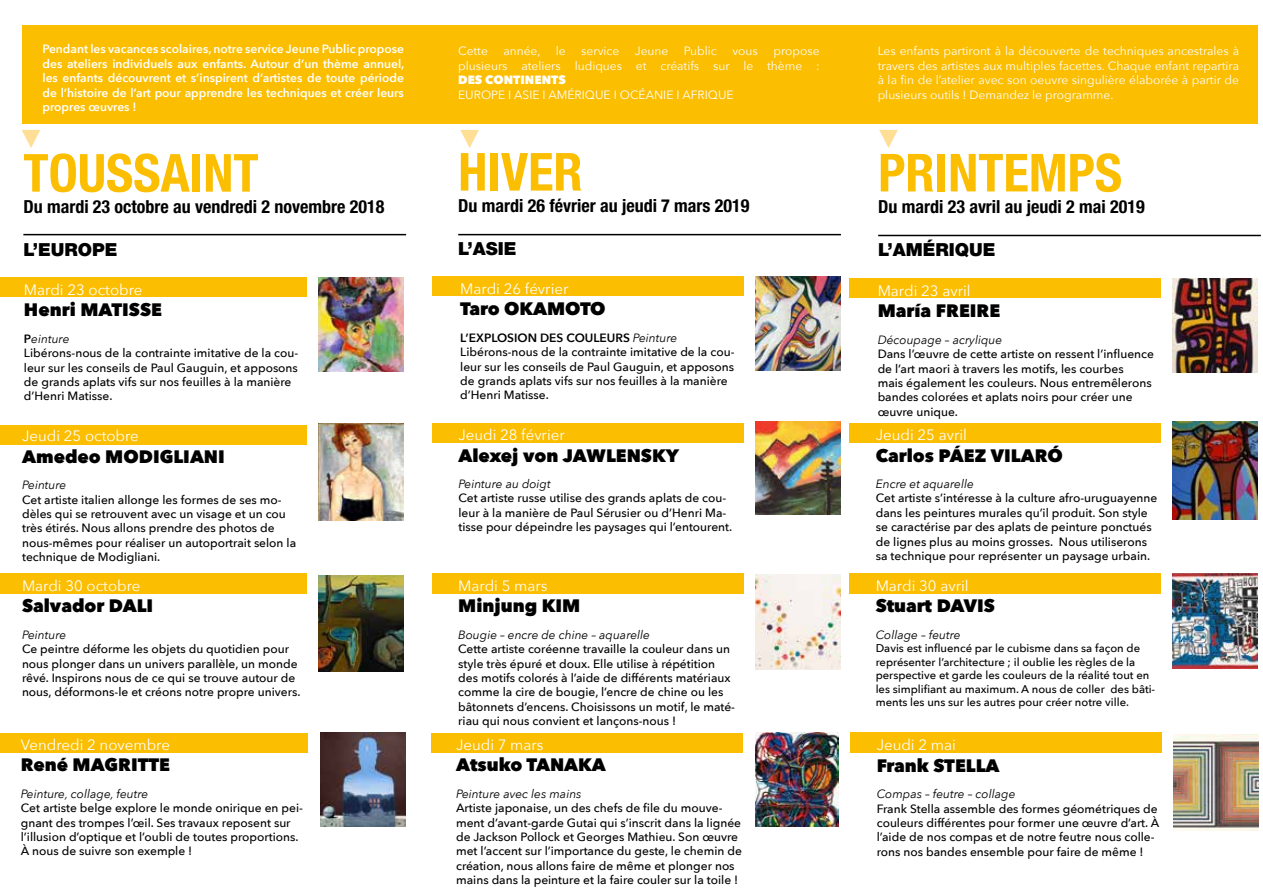
<style>
.page{position:relative;width:1263px;height:893px;background:#fff}
.page>*{position:absolute;margin:0;border:0;box-sizing:border-box;transform-origin:0 0}
.t1{font:700 condensed 52.5px "Helvetica Neue LT Std";color:#fcbe00}
.t2{font:800 18px "Avenir Next";color:#000}
.t3{font:700 condensed 18px "Helvetica Neue LT Std";color:#000}
.t4{font:900 18px "Helvetica Neue LT Std";color:#000}
.t5{font:15px "Avenir Next";color:#fff}
.t6{font:500 12px/14.4px "Avenir Next";color:#000}
.t7{font:12px/14.4px "Avenir Next";color:#fff;text-align:right}
.t8{font:600 12px/14.4px "Avenir Next";color:#fff;text-align:justify}
.t9{font:italic 12px "Avenir Next";color:#000}
.t10{font:800 12px "Avenir Next";color:#fff}
.t11{font:500 11.25px/13.5px "Avenir Next";color:#000}
.s1{font-weight:600}
.s2{font-weight:400;font-style:italic}
</style>
<div class="page">
<div style="left:432px;top:733px;width:311px;height:19px;background:#fcbe00"></div>
<img style="left:755px;top:733px;width:83px;height:93px">
<div style="left:432px;top:277px;width:311px;height:19px;background:#fcbe00"></div>
<img style="left:755px;top:277px;width:85px;height:93px">
<div style="left:432px;top:424px;width:311px;height:19px;background:#fcbe00"></div>
<img style="left:755px;top:422px;width:85px;height:92px">
<div style="left:432px;top:573px;width:311px;height:20px;background:#fcbe00"></div>
<img style="left:755px;top:574px;width:85px;height:96px">
<hr style="left:23px;top:234px;width:383px;height:1px;background:#000">
<div style="left:0;top:425px;width:307px;height:19px;background:#fcbe00"></div>
<div style="left:0;top:278px;width:307px;height:19px;background:#fcbe00"></div>
<img style="left:319px;top:423px;width:85px;height:98px">
<img style="left:319px;top:278px;width:85px;height:93px">
<div style="left:0;top:573px;width:307px;height:20px;background:#fcbe00"></div>
<img style="left:319px;top:575px;width:85px;height:96px">
<div style="left:0;top:733px;width:307px;height:19px;background:#fcbe00"></div>
<img style="left:320px;top:733px;width:85px;height:93px">
<hr style="left:458px;top:234px;width:383px;height:1px;background:#000">
<svg style="left:22px;top:130px;width:18px;height:18px"></svg>
<div style="left:22px;top:26px;width:1236px;height:98px;background:#fcbe00"></div>
<hr style="left:878px;top:235px;width:383px;height:1px;background:#000">
<div style="left:849px;top:279px;width:311px;height:19px;background:#fcbe00"></div>
<img style="left:1172px;top:279px;width:86px;height:93px">
<div style="left:849px;top:424px;width:311px;height:19px;background:#fcbe00"></div>
<img style="left:1172px;top:422px;width:86px;height:98px">
<div style="left:849px;top:573px;width:311px;height:20px;background:#fcbe00"></div>
<img style="left:1172px;top:573px;width:86px;height:96px">
<svg style="left:460px;top:130px;width:19px;height:18px"></svg>
<svg style="left:879px;top:130px;width:19px;height:18px"></svg>
<div style="left:850px;top:733px;width:311px;height:20px;background:#fcbe00"></div>
<img style="left:1174px;top:734px;width:85px;height:97px">
<p class="t8" style="left:43px;top:42px;width:363px">Pendant les vacances scolaires, notre service Jeune Public propose des ateliers individuels aux enfants. Autour d’un thème annuel, les enfants découvrent et s’inspirent d’artistes de toute période de l’histoire de l’art pour apprendre les techniques et créer leurs propres œuvres !</p>
<h1 class="t1" style="left:23px;top:141px;width:237px">TOUSSAINT</h1>
<h2 class="t3" style="left:23px;top:196px;width:363px">Du mardi 23 octobre au vendredi 2 novembre 2018</h2>
<h2 class="t4" style="left:23px;top:239px;width:96px">L’EUROPE</h2>
<p class="t5" style="left:24px;top:277px;width:120px">Mardi 23 octobre</p>
<h2 class="t2" style="left:24px;top:299px;width:139px">Henri MATISSE</h2>
<p class="t6" style="left:24px;top:331px;width:276px"><span class="s1">P</span><span class="s2">einture<br></span>Libérons-nous de la contrainte imitative de la cou&shy;leur sur les conseils de Paul Gauguin, et apposons de grands aplats vifs sur nos feuilles à la manière d’Henri Matisse.</p>
<p class="t5" style="left:22px;top:423px;width:118px">Jeudi 25 octobre</p>
<h2 class="t2" style="left:22px;top:445px;width:204px">Amedeo MODIGLIANI</h2>
<p class="t9" style="left:22px;top:475px;width:46px">Peinture</p>
<p class="t6" style="left:22px;top:492px;width:276px">Cet artiste italien allonge les formes de ses mo&shy;dèles qui se retrouvent avec un visage et un cou très étirés. Nous allons prendre des photos de nous-mêmes pour réaliser un autoportrait selon la technique de Modigliani.</p>
<p class="t5" style="left:22px;top:573px;width:120px">Mardi 30 octobre</p>
<h2 class="t2" style="left:22px;top:595px;width:133px">Salvador DALI</h2>
<p class="t9" style="left:22px;top:624px;width:46px">Peinture</p>
<p class="t6" style="left:22px;top:641px;width:280px">Ce peintre déforme les objets du quotidien pour nous plonger dans un univers parallèle, un monde rêvé. Inspirons nous de ce qui se trouve autour de nous, déformons-le et créons notre propre univers.</p>
<p class="t5" style="left:21px;top:732px;width:151px">Vendredi 2 novembre</p>
<h2 class="t2" style="left:21px;top:754px;width:151px">René MAGRITTE</h2>
<p class="t9" style="left:21px;top:783px;width:129px">Peinture, collage, feutre</p>
<p class="t6" style="left:21px;top:800px;width:284px">Cet artiste belge explore le monde onirique en pei&shy;gnant des trompes l’œil. Ses travaux reposent sur l’illusion d’optique et l’oubli de toutes proportions.<br>À nous de suivre son exemple !</p>
<p class="t7" style="left:458px;top:43px;width:31px">Cette</p>
<p class="t7" style="left:503px;top:43px;width:39px">année,</p>
<p class="t7" style="left:556px;top:43px;width:11px">le</p>
<p class="t7" style="left:581px;top:43px;width:40px">service</p>
<p class="t7" style="left:635px;top:43px;width:35px">Jeune</p>
<p class="t7" style="left:684px;top:43px;width:35px">Public</p>
<p class="t7" style="left:732px;top:43px;width:27px">vous</p>
<p class="t7" style="left:458px;top:43px;width:363px">propose<br>plusieurs ateliers ludiques et créatifs sur le thème :</p>
<p class="t10" style="left:458px;top:72px;width:109px">DES CONTINENTS</p>
<p class="t7" style="left:458px;top:87px;width:277px">EUROPE I ASIE I AMÉRIQUE I OCÉANIE I AFRIQUE</p>
<h1 class="t1" style="left:458px;top:140px;width:126px">HIVER</h1>
<h2 class="t3" style="left:458px;top:195px;width:293px">Du mardi 26 février au jeudi 7 mars 2019</h2>
<h2 class="t4" style="left:458px;top:238px;width:60px">L’ASIE</h2>
<p class="t5" style="left:460px;top:276px;width:110px">Mardi 26 février</p>
<h2 class="t2" style="left:460px;top:298px;width:147px">Taro OKAMOTO</h2>
<p class="t6" style="left:460px;top:330px;width:276px"><span class="s1">L’EXPLOSION DES COULEURS</span> <span class="s2">Peinture </span>Libérons-nous de la contrainte imitative de la cou&shy;leur sur les conseils de Paul Gauguin, et apposons de grands aplats vifs sur nos feuilles à la manière d’Henri Matisse.</p>
<p class="t5" style="left:458px;top:422px;width:108px">Jeudi 28 février</p>
<h2 class="t2" style="left:458px;top:444px;width:222px">Alexej von JAWLENSKY</h2>
<p class="t9" style="left:458px;top:474px;width:94px">Peinture au doigt</p>
<p class="t6" style="left:458px;top:491px;width:275px">Cet artiste russe utilise des grands aplats de cou&shy;leur à la manière de Paul Sérusier ou d’Henri Ma&shy;tisse pour dépeindre les paysages qui l’entourent.</p>
<p class="t5" style="left:458px;top:573px;width:91px">Mardi 5 mars</p>
<h2 class="t2" style="left:458px;top:595px;width:124px">Minjung KIM</h2>
<p class="t9" style="left:458px;top:624px;width:193px">Bougie – encre de chine – aquarelle</p>
<p class="t6" style="left:458px;top:641px;width:278px">Cette artiste coréenne travaille la couleur dans un style très épuré et doux. Elle utilise à répétition des motifs colorés à l’aide de différents matériaux comme la cire de bougie, l’encre de chine ou les bâtonnets d’encens. Choisissons un motif, le maté&shy;riau qui nous convient et lançons-nous !</p>
<p class="t5" style="left:456px;top:732px;width:89px">Jeudi 7 mars</p>
<h2 class="t2" style="left:456px;top:754px;width:151px">Atsuko TANAKA</h2>
<p class="t9" style="left:456px;top:783px;width:127px">Peinture avec les mains</p>
<p class="t6" style="left:456px;top:800px;width:287px">Artiste japonaise, un des chefs de file du mouve&shy;ment d’avant-garde Gutai qui s’inscrit dans la lignée de Jackson Pollock et Georges Mathieu. Son œuvre met l’accent sur l’importance du geste, le chemin de création, nous allons faire de même et plonger nos mains dans la peinture et la faire couler sur la toile !</p>
<p class="t7" style="left:878px;top:43px;width:363px;text-align:justify">Les enfants partiront à la découverte de techniques ancestrales à travers des artistes aux multiples facettes. Chaque enfant repartira à la fin de l’atelier avec son oeuvre singulière élaborée à partir de plusieurs outils ! Demandez le programme.</p>
<h1 class="t1" style="left:878px;top:141px;width:245px">PRINTEMPS</h1>
<h2 class="t3" style="left:878px;top:196px;width:268px">Du mardi 23 avril au jeudi 2 mai 2019</h2>
<h2 class="t4" style="left:878px;top:239px;width:119px">L’AMÉRIQUE</h2>
<p class="t5" style="left:878px;top:278px;width:94px">Mardi 23 avril</p>
<h2 class="t2" style="left:878px;top:300px;width:124px">María FREIRE</h2>
<p class="t9" style="left:878px;top:330px;width:126px">Découpage – acrylique</p>
<p class="t6" style="left:878px;top:346px;width:278px">Dans l’œuvre de cette artiste on ressent l’influence de l’art maori à travers les motifs, les courbes<br>mais également les couleurs. Nous entremêlerons bandes colorées et aplats noirs pour créer une œuvre unique.</p>
<p class="t5" style="left:876px;top:422px;width:93px">Jeudi 25 avril</p>
<h2 class="t2" style="left:876px;top:444px;width:189px">Carlos PÁEZ VILARÓ</h2>
<p class="t9" style="left:876px;top:474px;width:100px">Encre et aquarelle</p>
<p class="t6" style="left:876px;top:491px;width:283px">Cet artiste s’intéresse à la culture afro-uruguayenne dans les peintures murales qu’il produit. Son style se caractérise par des aplats de peinture ponctués de lignes plus au moins grosses. Nous utiliserons sa technique pour représenter un paysage urbain.</p>
<p class="t5" style="left:876px;top:573px;width:94px">Mardi 30 avril</p>
<h2 class="t2" style="left:876px;top:595px;width:121px">Stuart DAVIS</h2>
<p class="t9" style="left:876px;top:624px;width:86px">Collage – feutre</p>
<p class="t11" style="left:876px;top:641px;width:281px">Davis est influencé par le cubisme dans sa façon de représenter l’architecture ; il oublie les règles de la perspective et garde les couleurs de la réalité tout en les simplifiant au maximum. A nous de coller des bâti&shy;ments les uns sur les autres pour créer notre ville.</p>
<p class="t5" style="left:877px;top:732px;width:81px">Jeudi 2 mai</p>
<h2 class="t2" style="left:877px;top:754px;width:124px">Frank STELLA</h2>
<p class="t9" style="left:877px;top:784px;width:140px">Compas – feutre – collage</p>
<p class="t6" style="left:877px;top:801px;width:284px">Frank Stella assemble des formes géométriques de couleurs différentes pour former une œuvre d’art. À l’aide de nos compas et de notre feutre nous colle&shy;rons nos bandes ensemble pour faire de même !</p>
</div>
